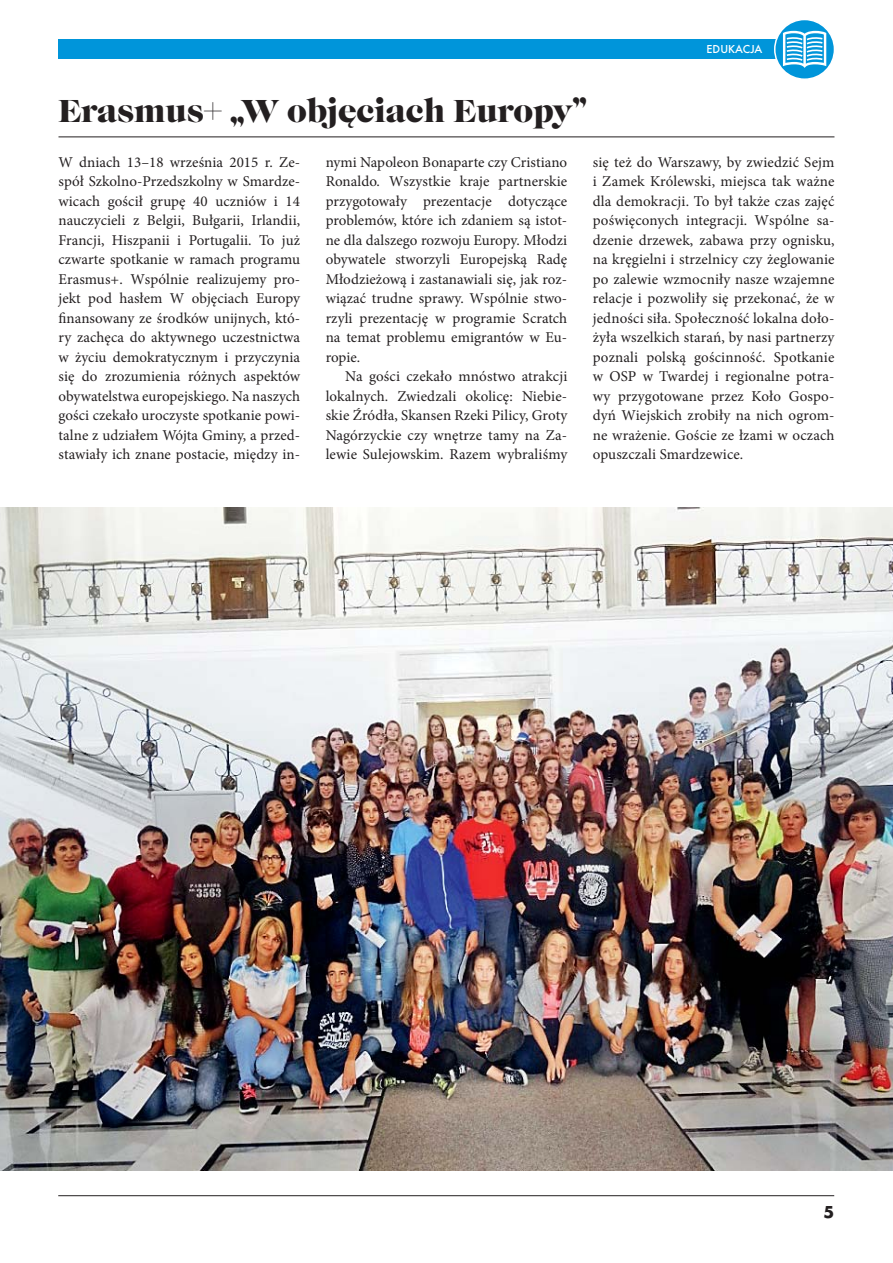
<style>
.page{position:relative;width:893px;height:1263px;background:#fff}
.page>*{position:absolute;margin:0;border:0;box-sizing:border-box;transform-origin:0 0}
.t1{font:33px "Caslon Gra DCE";color:#231f20}
.t2{font:700 18px "Futura TCE";color:#231f20}
.t3{font:15px/19.5px "Minion Pro";letter-spacing:.005em;color:#231f20;text-align:justify}
.t4{font:500 12px "Futura TCE";color:#fff}
</style>
<div class="page">
<hr style="left:58px;top:1195px;width:776px;height:1px;background:#231f20">
<div style="left:58px;top:39px;width:719px;height:19px;background:#0095da"></div>
<svg style="left:775px;top:19px;width:59px;height:60px"></svg>
<div style="left:774px;top:19px;width:61px;height:61px;border:2px solid #fff;border-radius:50%"></div>
<svg style="left:783px;top:31px;width:43px;height:37px"></svg>
<img style="left:0;top:507px;width:893px;height:663px">
<hr style="left:58px;top:136px;width:776px;height:1px;background:#231f20">
<p class="t4" style="left:707px;top:43px;width:57px">EDUKACJA</p>
<h1 class="t1" style="left:58px;top:97px;width:530px">Erasmus+ „W objęciach Europy”</h1>
<p class="t3" style="left:326px;top:154px;width:243px">nymi Napoleon Bonaparte czy Cristiano Ronaldo. Wszystkie kraje partnerskie przygotowały prezentacje dotyczące problemów, które ich zdaniem są istot&shy;ne dla dalszego rozwoju Europy. Młodzi obywatele stworzyli Europejską Radę Młodzieżową i zastanawiali się, jak roz&shy;wiązać trudne sprawy. Wspólnie stwo&shy;rzyli prezentację w programie Scratch na temat problemu emigrantów w Eu&shy;ropie.</p>
<p class="t3" style="left:326px;top:368px;width:243px;text-indent:20px">Na gości czekało mnóstwo atrakcji lokalnych. Zwiedzali okolicę: Niebie&shy;skie Źródła, Skansen Rzeki Pilicy, Groty Nagórzyckie czy wnętrze tamy na Za&shy;lewie Sulejowskim. Razem wybraliśmy</p>
<p class="t3" style="left:58px;top:154px;width:243px">W dniach 13–18 września 2015 r. Ze&shy;spół Szkolno-Przedszkolny w Smardze&shy;wicach gościł grupę 40 uczniów i 14 nauczycieli z Belgii, Bułgarii, Irlandii, Francji, Hiszpanii i Portugalii. To już czwarte spotkanie w ramach programu Erasmus+. Wspólnie realizujemy pro&shy;jekt pod hasłem W objęciach Europy finansowany ze środków unijnych, któ&shy;ry zachęca do aktywnego uczestnictwa w życiu demokratycznym i przyczynia się do zrozumienia różnych aspektów obywatelstwa europejskiego. Na naszych gości czekało uroczyste spotkanie powi&shy;talne z udziałem Wójta Gminy, a przed&shy;stawiały ich znane postacie, między in-</p>
<p class="t3" style="left:593px;top:154px;width:243px">się też do Warszawy, by zwiedzić Sejm i Zamek Królewski, miejsca tak ważne dla demokracji. To był także czas zajęć poświęconych integracji. Wspólne sa&shy;dzenie drzewek, zabawa przy ognisku, na kręgielni i strzelnicy czy żeglowanie po zalewie wzmocniły nasze wzajemne relacje i pozwoliły się przekonać, że w jedności siła. Społeczność lokalna doło&shy;żyła wszelkich starań, by nasi partnerzy poznali polską gościnność. Spotkanie w OSP w Twardej i regionalne potra&shy;wy przygotowane przez Koło Gospo&shy;dyń Wiejskich zrobiły na nich ogrom&shy;ne wrażenie. Goście ze łzami w oczach opuszczali Smardzewice.</p>
<p class="t2" style="left:823px;top:1205px;width:12px">5</p>
</div>
